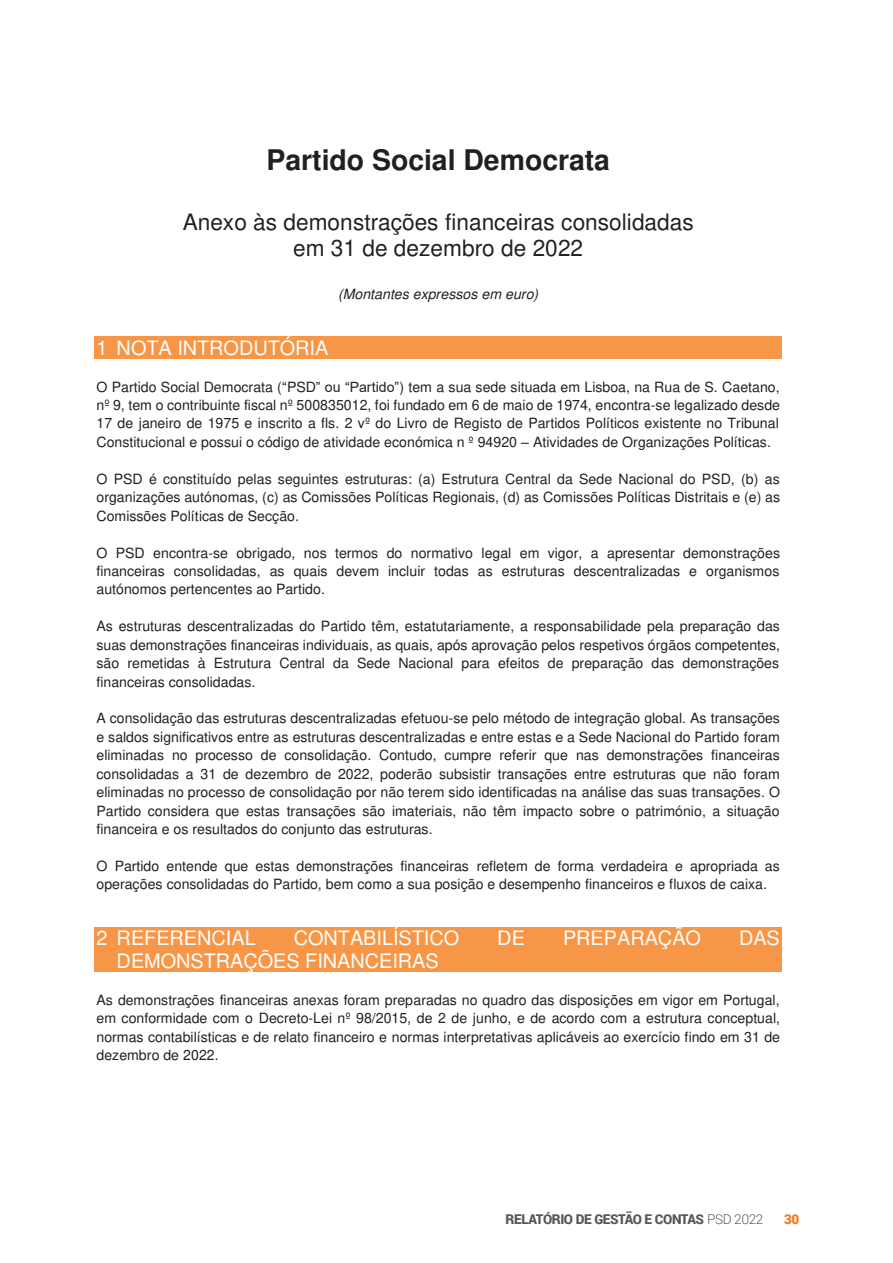
<style>
.page{position:relative;width:893px;height:1263px;background:#fff}
.page>*{position:absolute;margin:0;border:0;box-sizing:border-box;transform-origin:0 0}
.t1{font:700 28.35px "Helvetica";color:#231f20}
.t2{font:22.65px/26.1px "Helvetica";color:#231f20;text-align:center}
.t3{font:19.95px "Helvetica";color:#fff}
.t4{font:14.1px/18.5px "Helvetica";color:#231f20;text-align:justify}
.t5{font:italic 14.1px "Helvetica";color:#231f20}
.t6{font:900 13.5px "Roboto";letter-spacing:-.03em;color:#57585a}
.t7{font:900 13.5px "Roboto";color:#f47921}
.s1{font-family:"Arial"}
.s2{font-weight:300}
</style>
<div class="page">
<div style="left:94px;top:336px;width:688px;height:23px;background:#f79646"></div>
<div style="left:94px;top:927px;width:688px;height:22px;background:#f79646"></div>
<div style="left:94px;top:949px;width:688px;height:23px;background:#f79646"></div>
<h1 class="t1" style="left:266px;top:149px;width:345px">Partido Social Democrata</h1>
<h2 class="t2" style="left:183px;top:209px;width:512px">Anexo às demonstrações financeiras consolidadas em 31 de dezembro de 2022</h2>
<p class="t5" style="left:338px;top:289px;width:202px">(Montantes expressos em euro)</p>
<h3 class="t3" style="left:97px;top:336px;width:233px">1 NOTA INTRODUTÓRIA</h3>
<p class="t4" style="left:97px;top:377px;width:685px">O Partido Social Democrata (<span class="s1">“</span>PSD<span class="s1">” ou “Partido”</span>) tem a sua sede situada em Lisboa, na Rua de S. Caetano, nº 9, tem o contribuinte fiscal nº 500835012, foi fundado em 6 de maio de 1974, encontra-se legalizado desde 17 de janeiro de 1975 e inscrito a fls. 2 vº do Livro de Registo de Partidos Políticos existente no Tribunal Constitucional e possui o código de atividade económica n º 94920 <span class="s1">–</span> Atividades de Organizações Políticas.</p>
<p class="t4" style="left:97px;top:469px;width:685px">O PSD é constituído pelas seguintes estruturas: (a) Estrutura Central da Sede Nacional do PSD, (b) as organizações autónomas, (c) as Comissões Políticas Regionais, (d) as Comissões Políticas Distritais e (e) as Comissões Políticas de Secção.</p>
<p class="t4" style="left:97px;top:543px;width:685px">O PSD encontra-se obrigado, nos termos do normativo legal em vigor, a apresentar demonstrações financeiras consolidadas, as quais devem incluir todas as estruturas descentralizadas e organismos autónomos pertencentes ao Partido.</p>
<p class="t4" style="left:97px;top:617px;width:685px">As estruturas descentralizadas do Partido têm, estatutariamente, a responsabilidade pela preparação das suas demonstrações financeiras individuais, as quais, após aprovação pelos respetivos órgãos competentes, são remetidas à Estrutura Central da Sede Nacional para efeitos de preparação das demonstrações financeiras consolidadas.</p>
<p class="t4" style="left:97px;top:709px;width:685px">A consolidação das estruturas descentralizadas efetuou-se pelo método de integração global. As transações e saldos significativos entre as estruturas descentralizadas e entre estas e a Sede Nacional do Partido foram eliminadas no processo de consolidação. Contudo, cumpre referir que nas demonstrações financeiras consolidadas a 31 de dezembro de 2022, poderão subsistir transações entre estruturas que não foram eliminadas no processo de consolidação por não terem sido identificadas na análise das suas transações. O Partido considera que estas transações são imateriais, não têm impacto sobre o património, a situação financeira e os resultados do conjunto das estruturas.</p>
<p class="t4" style="left:97px;top:856px;width:685px">O Partido entende que estas demonstrações financeiras refletem de forma verdadeira e apropriada as operações consolidadas do Partido, bem como a sua posição e desempenho financeiros e fluxos de caixa.</p>
<h3 class="t3" style="left:97px;top:926px;width:161px">2 REFERENCIAL</h3>
<h3 class="t3" style="left:294px;top:926px;width:167px">CONTABILÍSTICO</h3>
<h3 class="t3" style="left:497px;top:926px;width:29px">DE</h3>
<h3 class="t3" style="left:563px;top:926px;width:139px">PREPARAÇÃO</h3>
<h3 class="t3" style="left:739px;top:926px;width:42px">DAS</h3>
<h3 class="t3" style="left:117px;top:949px;width:324px">DEMONSTRAÇÕES FINANCEIRAS</h3>
<p class="t4" style="left:97px;top:990px;width:685px">As demonstrações financeiras anexas foram preparadas no quadro das disposições em vigor em Portugal, em conformidade com o Decreto-Lei nº 98/2015, de 2 de junho, e de acordo com a estrutura conceptual, normas contabilísticas e de relato financeiro e normas interpretativas aplicáveis ao exercício findo em 31 de dezembro de 2022.</p>
<p class="t6" style="left:506px;top:1209px;width:259px">RELATÓRIO DE GESTÃO E CONTAS <span class="s2">PSD 2022</span></p>
<p class="t7" style="left:784px;top:1209px;width:17px">30</p>
</div>
